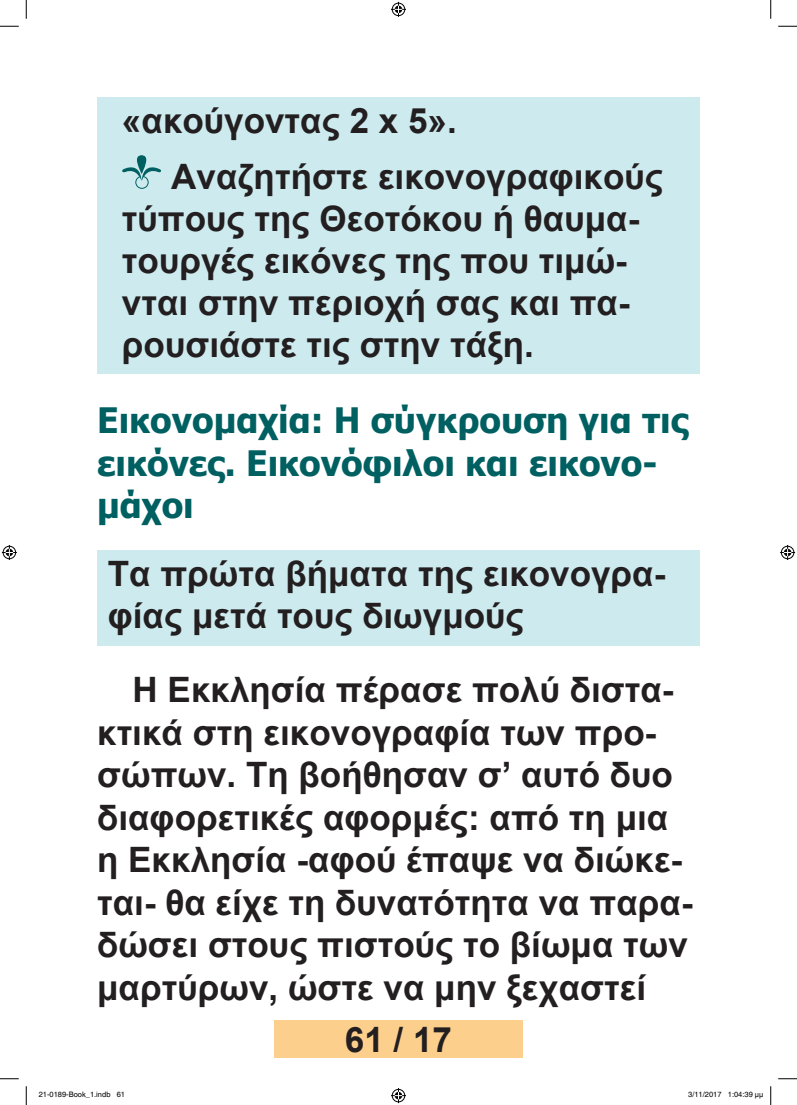
<style>
.page{position:relative;width:797px;height:1105px;background:#fff}
.page>*{position:absolute;margin:0;border:0;box-sizing:border-box;transform-origin:0 0}
.t1{font:700 35px/42.5px "Arial";color:#231f20}
.t2{font:700 35px/42.5px "Tahoma";color:#006061}
.t3{font:7.5px "Helvetica";color:#000}
</style>
<div class="page">
<div style="left:274px;top:1020px;width:248px;height:37px;background:#fdcf8c"></div>
<div style="left:97px;top:550px;width:602px;height:96px;background:#cdebef"></div>
<div style="left:97px;top:97px;width:602px;height:276px;background:#cdebef"></div>
<svg style="left:122px;top:155px;width:39px;height:34px"></svg>
<svg style="left:0;top:25px;width:19px;height:2px"></svg>
<svg style="left:778px;top:25px;width:19px;height:2px"></svg>
<svg style="left:0;top:1078px;width:19px;height:1px"></svg>
<svg style="left:778px;top:1078px;width:19px;height:1px"></svg>
<svg style="left:25px;top:0;width:2px;height:19px"></svg>
<svg style="left:25px;top:1086px;width:2px;height:19px"></svg>
<svg style="left:770px;top:0;width:1px;height:19px"></svg>
<svg style="left:770px;top:1086px;width:1px;height:19px"></svg>
<svg style="left:391px;top:2px;width:15px;height:15px"></svg>
<svg style="left:391px;top:1088px;width:15px;height:15px"></svg>
<svg style="left:2px;top:545px;width:15px;height:15px"></svg>
<svg style="left:780px;top:545px;width:15px;height:15px"></svg>
<p class="t1" style="left:171px;top:93px;width:493px;line-height:56.1px;text-indent:-49px">«ακούγοντας 2 x 5».<br>Αναζητήστε εικονογραφικούς</p>
<p class="t1" style="left:122px;top:199px;width:519px;line-height:42px">τύπους της Θεοτόκου ή θαυμα&shy;τουργές εικόνες της που τιμώ&shy;νται στην περιοχή σας και πα&shy;ρουσιάστε τις στην τάξη.</p>
<p class="t2" style="left:97px;top:397px;width:593px">Εικονομαχία: Η σύγκρουση για τις εικόνες. Εικονόφιλοι και εικονο&shy;μάχοι</p>
<p class="t1" style="left:108px;top:553px;width:559px;line-height:42px">Τα πρώτα βήματα της εικονογρα&shy;φίας μετά τους διωγμούς</p>
<p class="t1" style="left:97px;top:669px;width:597px;text-indent:35px">Η Εκκλησία πέρασε πολύ διστα&shy;κτικά στη εικονογραφία των προ&shy;σώπων. Τη βοήθησαν σ’ αυτό δυο διαφορετικές αφορμές: από τη μια η Εκκλησία -αφού έπαψε να διώκε&shy;ται- θα είχε τη δυνατότητα να παρα&shy;δώσει στους πιστούς το βίωμα των μαρτύρων, ώστε να μην ξεχαστεί</p>
<p class="t1" style="left:345px;top:1018px;width:109px">61 / 17</p>
<p class="t3" style="left:39px;top:1090px;width:88px">21-0189-Book_1.indb 61</p>
<p class="t3" style="left:688px;top:1090px;width:77px">3/11/2017 1:04:39 µµ</p>
</div>
